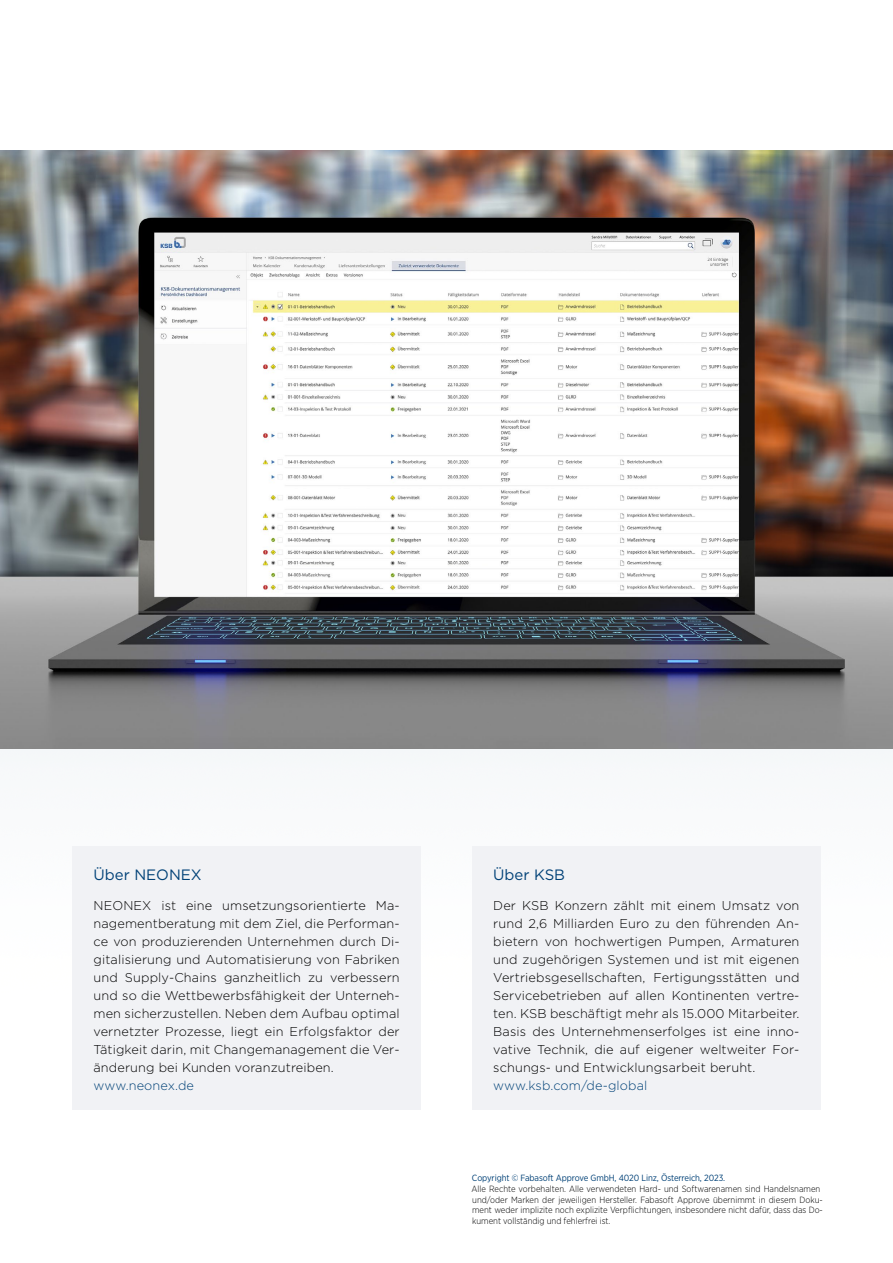
<style>
.page{position:relative;width:893px;height:1263px;background:#fff}
.page>*{position:absolute;margin:0;border:0;box-sizing:border-box;transform-origin:0 0}
.H4-3{font:15px "Gotham";color:#004177}
.P-3{font:300 12.75px/18px "Gotham";letter-spacing:.01em;color:#000;text-align:justify}
.P-3-2{font:300 12.75px "Gotham";letter-spacing:.01em;color:#004177}
.P-Copyright-3{font:300 9px/10.8px "Gotham Narrow";color:#000}
.P-Copyright-3-2{font:9px "Gotham Narrow";letter-spacing:-.01em;color:#004177}
</style>
<div class="page">
<img style="left:0;top:151px;width:893px;height:605px">
<div style="left:472px;top:846px;width:349px;height:264px;background:#f1f2f5"></div>
<div style="left:72px;top:846px;width:349px;height:264px;background:#f1f2f5"></div>
<h4 class="H4-3" style="left:94px;top:864px;width:110px">Über NEONEX</h4>
<p class="P-3" style="left:94px;top:896px;width:308px">NEONEX ist eine umsetzungsorientierte Ma&shy;nagementberatung mit dem Ziel, die Performan&shy;ce von produzierenden Unternehmen durch Di&shy;gitalisierung und Automatisierung von Fabriken und Supply-Chains ganzheitlich zu verbessern und so die Wettbewerbsfähigkeit der Unterneh&shy;men sicherzustellen. Neben dem Aufbau optimal vernetzter Prozesse, liegt ein Erfolgsfaktor der Tätigkeit darin, mit Changemanagement die Ver&shy;änderung bei Kunden voranzutreiben.</p>
<p class="P-3-2" style="left:94px;top:1078px;width:102px">www.neonex.de</p>
<h4 class="H4-3" style="left:493px;top:864px;width:73px">Über KSB</h4>
<p class="P-3" style="left:493px;top:896px;width:308px">Der KSB Konzern zählt mit einem Umsatz von rund 2,6 Milliarden Euro zu den führenden An&shy;bietern von hochwertigen Pumpen, Armaturen und zugehörigen Systemen und ist mit eigenen Vertriebsgesellschaften, Fertigungsstätten und Servicebetrieben auf allen Kontinenten vertre&shy;ten. KSB beschäftigt mehr als 15.000 Mitarbeiter.<br>Basis des Unternehmenserfolges ist eine inno&shy;vative Technik, die auf eigener weltweiter For&shy;schungs- und Entwicklungsarbeit beruht.</p>
<p class="P-3-2" style="left:493px;top:1078px;width:156px">www.ksb.com/de-global</p>
<p class="P-Copyright-3-2" style="left:472px;top:1172px;width:255px">Copyright © Fabasoft Approve GmbH, 4020 Linz, Österreich, 2023.</p>
<p class="P-Copyright-3" style="left:471px;top:1183px;width:353px">Alle Rechte vorbehalten. Alle verwendeten Hard- und Softwarenamen sind Handelsnamen und/oder Marken der jeweiligen Hersteller. Fabasoft Approve übernimmt in diesem Doku&shy;ment weder implizite noch explizite Verpflichtungen, insbesondere nicht dafür, dass das Do&shy;kument vollständig und fehlerfrei ist.</p>
</div>
